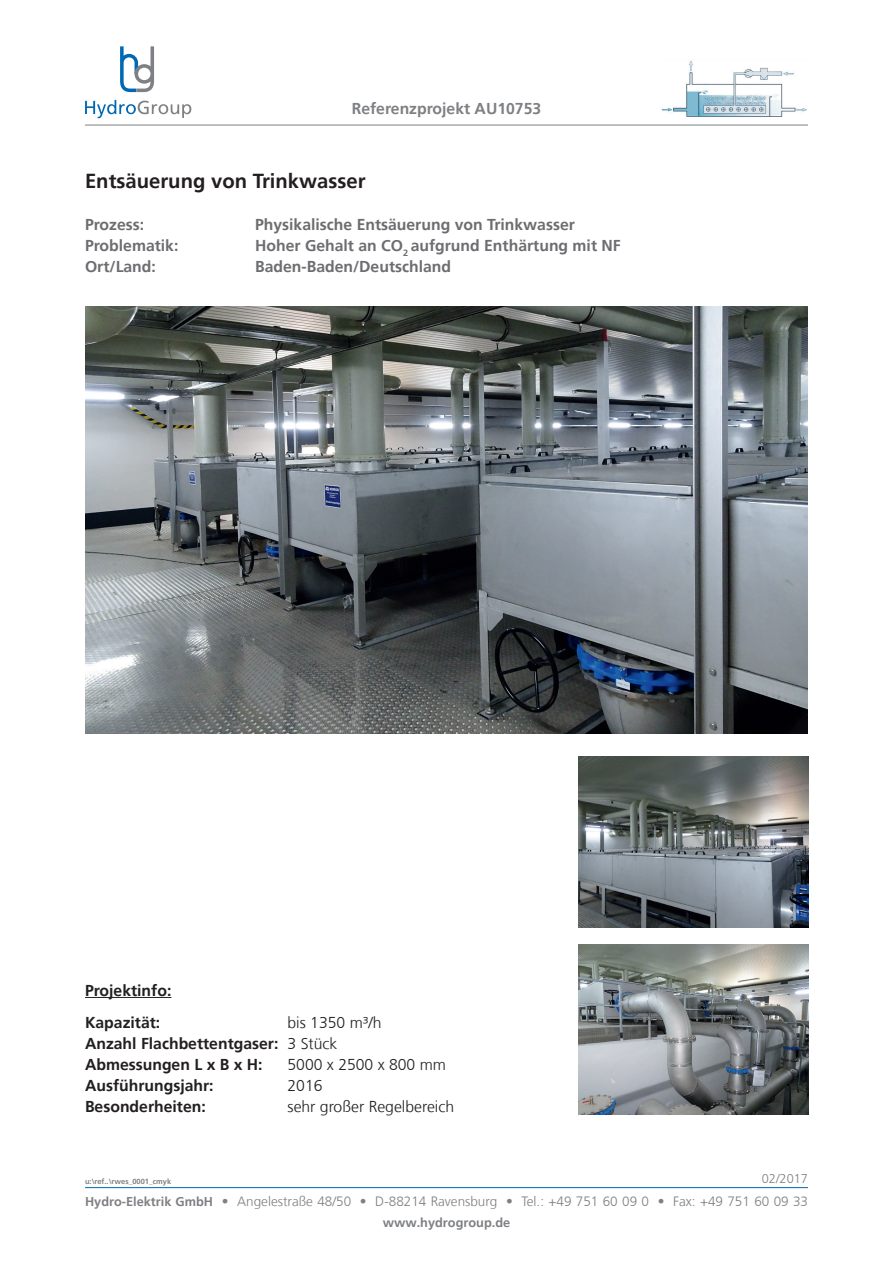
<style>
.page{position:relative;width:893px;height:1263px;background:#fff}
.page>*{position:absolute;margin:0;border:0;box-sizing:border-box;transform-origin:0 0}
.t1{font:700 20.25px "Frutiger";color:#231f20}
.t2{font:700 15.75px "Frutiger";color:#6c6d70}
.t3{font:700 15.75px/21px "Frutiger";color:#231f20}
.t4{font:300 15.75px "Frutiger";color:#231f20}
.t5{font:700 15.75px "Frutiger";color:#7e8083}
.t6{font:300 13.5px "Frutiger";color:#7e8083}
.t7{font:700 12.75px "Frutiger";color:#7e8083}
.t8{font:300 12.75px "Frutiger";color:#7e8083}
.t9{font:700 7.5px "Frutiger";color:#7e8083}
.s1{font-weight:300}
.s2{font-weight:700;font-size:12.75px}
</style>
<div class="page">
<hr style="left:85px;top:1187px;width:723px;height:1px;background:#0168b3">
<svg style="left:85px;top:100px;width:106px;height:18px"></svg>
<svg style="left:120px;top:46px;width:34px;height:46px"></svg>
<hr style="left:85px;top:125px;width:723px;height:1px;background:#7e8083">
<img style="left:661px;top:60px;width:146px;height:57px">
<img style="left:578px;top:944px;width:230px;height:170px">
<img style="left:578px;top:757px;width:230px;height:170px">
<img style="left:85px;top:306px;width:723px;height:428px">
<hr style="left:85px;top:997px;width:86px;height:1px;background:#231f20">
<p class="t5" style="left:352px;top:99px;width:191px">Referenzprojekt AU10753</p>
<p class="t1" style="left:85px;top:169px;width:282px">Entsäuerung von Trinkwasser</p>
<p class="t2" style="left:85px;top:215px;width:61px">Prozess:</p>
<p class="t2" style="left:255px;top:215px;width:321px">Physikalische Entsäuerung von Trinkwasser</p>
<p class="t2" style="left:85px;top:236px;width:95px">Problematik:</p>
<p class="t2" style="left:255px;top:236px;width:367px">Hoher Gehalt an CO<sub>2</sub> aufgrund Enthärtung mit NF</p>
<p class="t2" style="left:85px;top:257px;width:72px">Ort/Land:</p>
<p class="t2" style="left:255px;top:257px;width:198px">Baden-Baden/Deutschland</p>
<p class="t3" style="left:85px;top:975px;width:88px;line-height:31.5px">Projektinfo:<br>Kapazität:</p>
<p class="t3" style="left:85px;top:1012px;width:298px;text-indent:202px"><span class="s1">bis 1350 m³/h<br></span>Anzahl Flachbettentgaser: <span class="s1">3 Stück<br></span>Abmessungen L x B x H:</p>
<p class="t4" style="left:288px;top:1055px;width:160px">5000 x 2500 x 800 mm</p>
<p class="t3" style="left:85px;top:1075px;width:130px">Ausführungsjahr:</p>
<p class="t4" style="left:288px;top:1076px;width:37px">2016</p>
<p class="t3" style="left:85px;top:1096px;width:122px">Besonderheiten:</p>
<p class="t4" style="left:288px;top:1097px;width:168px">sehr großer Regelbereich</p>
<p class="t9" style="left:85px;top:1176px;width:88px">u:\ref..\rwes_0001_cmyk</p>
<p class="t8" style="left:762px;top:1171px;width:48px">02/2017</p>
<p class="t6" style="left:85px;top:1194px;width:724px"><span class="s2">Hydro-Elektrik GmbH</span> • Angelestraße 48/50 • D-88214 Ravensburg • Tel.: +49 751 60 09 0 • Fax: +49 751 60 09 33</p>
<p class="t7" style="left:383px;top:1215px;width:129px">www.hydrogroup.de</p>
</div>
